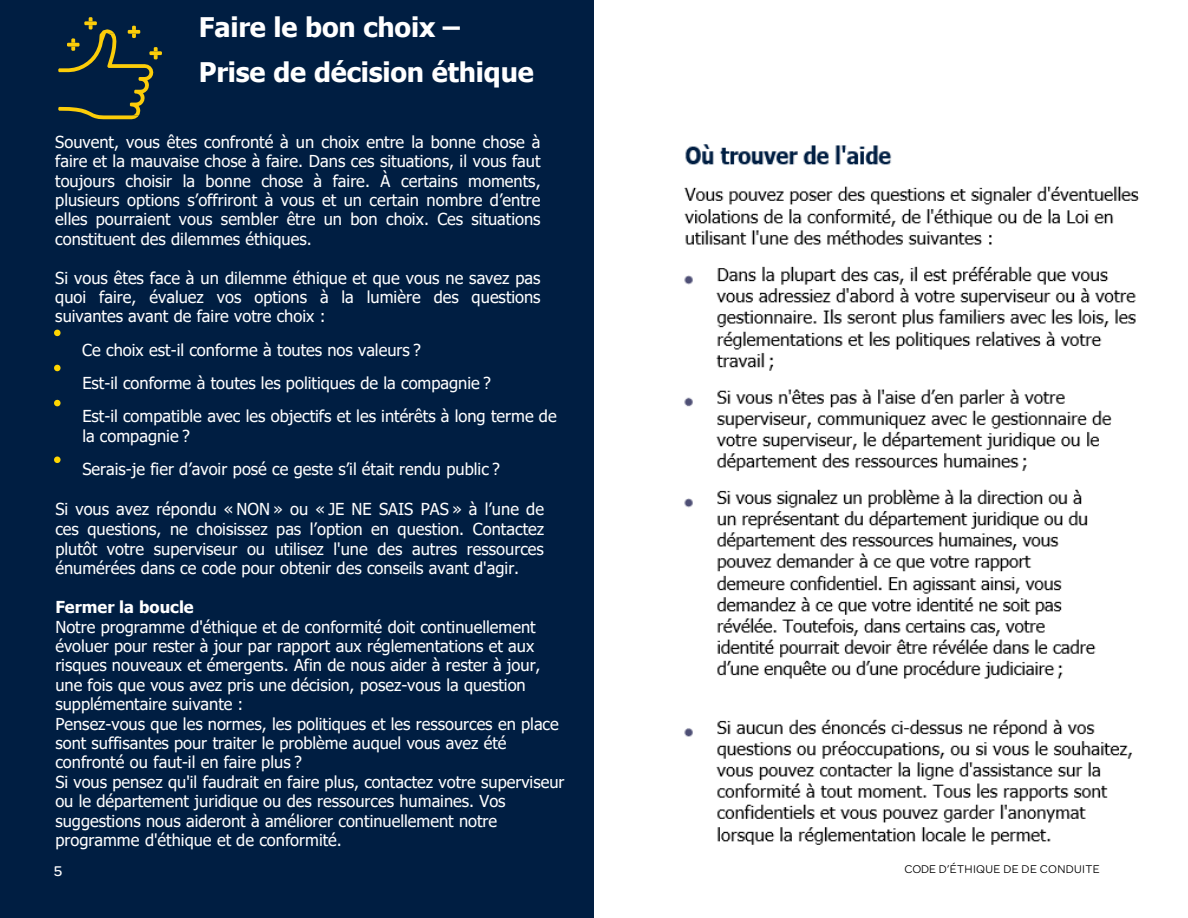
<style>
.page{position:relative;width:1188px;height:918px;background:#fff}
.page>*{position:absolute;margin:0;border:0;box-sizing:border-box;transform-origin:0 0}
.t1{font:700 27px "Tahoma";letter-spacing:-.005em;color:#fff}
.t2{font:16.5px/19.4px "Tahoma";color:#fff}
.t3{font:700 16.5px "Tahoma";color:#fff}
.t4{font:500 15px "Omnes";color:#fff}
.t5{font:12px "Omnes";letter-spacing:.03em;color:#000}
</style>
<div class="page">
<div style="left:0;top:0;width:594px;height:918px;background:#001e42"></div>
<svg style="left:54px;top:456px;width:7px;height:7px"></svg>
<svg style="left:54px;top:400px;width:7px;height:6px"></svg>
<svg style="left:54px;top:365px;width:7px;height:6px"></svg>
<svg style="left:54px;top:330px;width:7px;height:6px"></svg>
<svg style="left:58px;top:17px;width:104px;height:102px"></svg>
<img style="left:684px;top:144px;width:455px;height:701px">
<p class="t1" style="left:199px;top:9px;width:263px">Faire le bon choix –</p>
<p class="t1" style="left:199px;top:53px;width:336px">Prise de décision éthique</p>
<p class="t2" style="left:55px;top:133px;width:487px;text-align:justify">Souvent, vous êtes confronté à un choix entre la bonne chose à faire et la mauvaise chose à faire. Dans ces situations, il vous faut toujours choisir la bonne chose à faire. À certains moments, plusieurs options s’offriront à vous et un certain nombre d’entre elles pourraient vous sembler être un bon choix. Ces situations constituent des dilemmes éthiques.</p>
<p class="t2" style="left:55px;top:269px;width:487px;text-align:justify">Si vous êtes face à un dilemme éthique et que vous ne savez pas quoi faire, évaluez vos options à la lumière des questions suivantes avant de faire votre choix :</p>
<p class="t2" style="left:82px;top:341px;width:340px">Ce choix est-il conforme à toutes nos valeurs ?</p>
<p class="t2" style="left:82px;top:374px;width:410px">Est-il conforme à toutes les politiques de la compagnie ?</p>
<p class="t2" style="left:82px;top:407px;width:476px;line-height:19.8px">Est-il compatible avec les objectifs et les intérêts à long terme de la compagnie ?</p>
<p class="t2" style="left:82px;top:461px;width:419px">Serais-je fier d’avoir posé ce geste s’il était rendu public ?</p>
<p class="t2" style="left:55px;top:500px;width:490px;line-height:19.8px;text-align:justify">Si vous avez répondu « NON » ou « JE NE SAIS PAS » à l’une de ces questions, ne choisissez pas l’option en question. Contactez plutôt votre superviseur ou utilisez l'une des autres ressources énumérées dans ce code pour obtenir des conseils avant d'agir.</p>
<p class="t3" style="left:55px;top:596px;width:140px">Fermer la boucle</p>
<p class="t2" style="left:55px;top:618px;width:487px">Notre programme d'éthique et de conformité doit continuellement évoluer pour rester à jour par rapport aux réglementations et aux risques nouveaux et émergents. Afin de nous aider à rester à jour, une fois que vous avez pris une décision, posez-vous la question supplémentaire suivante :</p>
<p class="t2" style="left:55px;top:715px;width:505px">Pensez-vous que les normes, les politiques et les ressources en place sont suffisantes pour traiter le problème auquel vous avez été confronté ou faut-il en faire plus ?</p>
<p class="t2" style="left:55px;top:773px;width:511px">Si vous pensez qu'il faudrait en faire plus, contactez votre superviseur ou le département juridique ou des ressources humaines. Vos suggestions nous aideront à améliorer continuellement notre programme d'éthique et de conformité.</p>
<p class="t4" style="left:54px;top:860px;width:10px">5</p>
<p class="t5" style="left:904px;top:861px;width:197px">CODE D’ÉTHIQUE DE DE CONDUITE</p>
</div>
